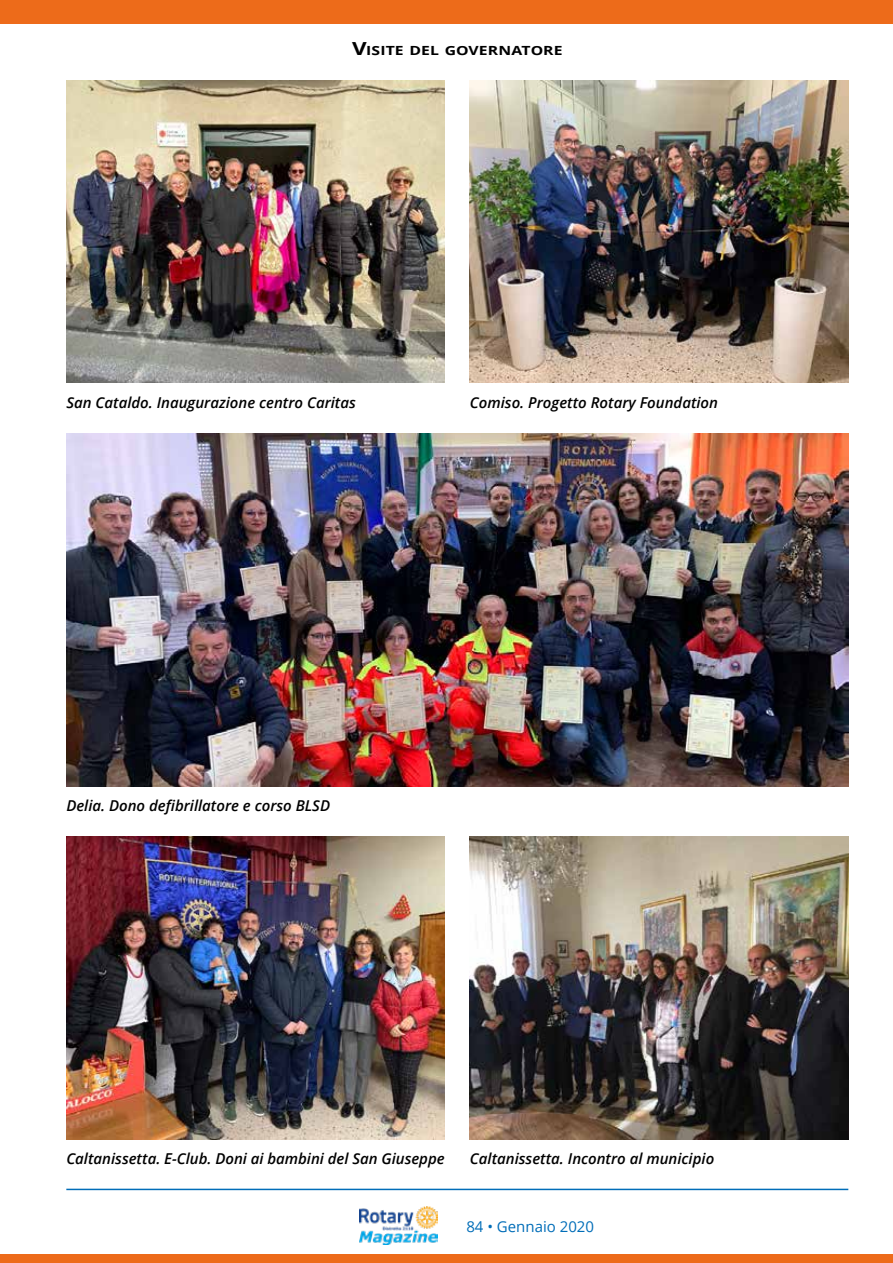
<style>
.page{position:relative;width:893px;height:1263px;background:#fff}
.page>*{position:absolute;margin:0;border:0;box-sizing:border-box;transform-origin:0 0}
.t1{font:italic 600 15px "Open Sans";color:#000}
.t2{font:15px "Open Sans";color:#006db8}
.t3{font:700 12.6px "Open Sans";color:#000;scale:1.25 1}
.s1{font-size:18px}
</style>
<div class="page">
<img style="left:359px;top:1206px;width:78px;height:39px">
<hr style="left:66px;top:1189px;width:782px;height:1px;background:#006db8">
<div style="left:0;top:1254px;width:893px;height:9px;background:#ed6b1a"></div>
<div style="left:0;top:0;width:893px;height:23px;background:#ed6b1a"></div>
<img style="left:66px;top:80px;width:379px;height:303px">
<img style="left:470px;top:80px;width:378px;height:303px">
<img style="left:66px;top:433px;width:782px;height:353px">
<img style="left:66px;top:836px;width:379px;height:303px">
<img style="left:470px;top:836px;width:378px;height:303px">
<p class="t3" style="left:352px;top:42px;width:18px"><span class="s1">V</span>ISITE</p>
<p class="t3" style="left:410px;top:42px;width:9px">DEL</p>
<p class="t3" style="left:445px;top:42px;width:10px">GOVERNATORE</p>
<p class="t1" style="left:66px;top:392px;width:291px">San Cataldo. Inaugurazione centro Caritas</p>
<p class="t1" style="left:470px;top:392px;width:250px">Comiso. Progetto Rotary Foundation</p>
<p class="t1" style="left:66px;top:796px;width:265px">Delia. Dono defibrillatore e corso BLSD</p>
<p class="t1" style="left:66px;top:1148px;width:380px">Caltanissetta. E-Club. Doni ai bambini del San Giuseppe</p>
<p class="t1" style="left:470px;top:1148px;width:246px">Caltanissetta. Incontro al municipio</p>
<p class="t2" style="left:466px;top:1216px;width:129px">84 • Gennaio 2020</p>
</div>
